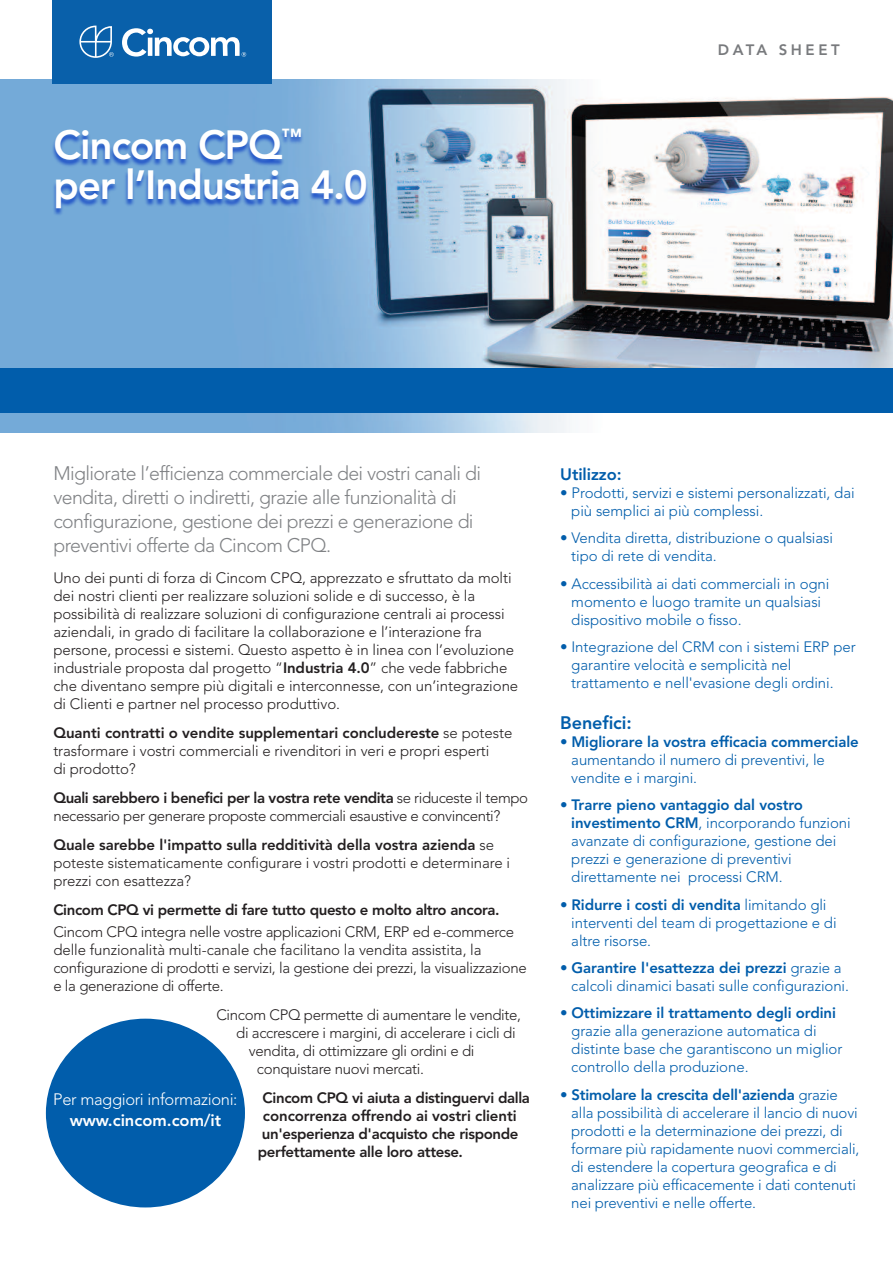
<style>
.page{position:relative;width:893px;height:1263px;background:#fff}
.page>*{position:absolute;margin:0;border:0;box-sizing:border-box;transform-origin:0 0}
.t1{font:800 40.5px/40.5px "Avenir LT";letter-spacing:-.03em;color:#fff}
.t2{font:300 19.5px/24px "Avenir LT";letter-spacing:-.03em;color:#808285}
.t3{font:800 18px "Avenir";letter-spacing:-.005em;color:#015dab}
.t4{font:300 16.5px "Avenir";letter-spacing:-.02em;color:#fff}
.t5{font:800 16.5px "Avenir";color:#fff}
.t6{font:800 16.5px "Avenir";letter-spacing:-.005em;color:#015dab}
.t7{font:300 15px/18px "Avenir LT";letter-spacing:-.005em;color:#015dab}
.t8{font:300 15px/18px "Avenir LT";letter-spacing:-.005em;color:#231f20}
.t9{font:800 15px "Avenir LT";letter-spacing:-.025em;color:#231f20}
.t10{font:300 15px/18px "Avenir LT";letter-spacing:-.025em;color:#231f20}
.t11{font:800 15px "Avenir LT";letter-spacing:-.005em;color:#231f20}
.t12{font:800 15px "Avenir";letter-spacing:.235em;color:#787a7d}
.s1{font-weight:800}
</style>
<div class="page">
<img style="left:0;top:79px;width:893px;height:353px">
<img style="left:44px;top:112px;width:686px;height:249px">
<div style="left:0;top:369px;width:893px;height:44px;background:#015dab"></div>
<div style="left:46px;top:1019px;width:199px;height:188px;background:#015dab;border-radius:50%"></div>
<div style="left:52px;top:0;width:219px;height:84px;background:#0960aa"></div>
<svg style="left:122px;top:28px;width:124px;height:29px"></svg>
<svg style="left:79px;top:25px;width:35px;height:33px"></svg>
<h1 class="t1" style="left:53px;top:128px;width:316px">Cincom CPQ<sup>™ </sup>per l’Industria 4.0</h1>
<p class="t12" style="left:718px;top:38px;width:123px">DATA SHEET</p>
<h2 class="t2" style="left:53px;top:463px;width:429px">Migliorate l’efficienza commerciale dei vostri canali di vendita, diretti o indiretti, grazie alle funzionalità di configurazione, gestione dei prezzi e generazione di preventivi offerte da Cincom CPQ.</h2>
<p class="t8" style="left:53px;top:570px;width:466px">Uno dei punti di forza di Cincom CPQ, apprezzato e sfruttato da molti dei nostri clienti per realizzare soluzioni solide e di successo, è la possibilità di realizzare soluzioni di configurazione centrali ai processi aziendali, in grado di facilitare la collaborazione e l’interazione fra persone, processi e sistemi. Questo aspetto è in linea con l’evoluzione industriale proposta dal progetto “<span class="s1">Industria 4.0</span>” che vede fabbriche che diventano sempre più digitali e interconnesse, con un’integrazione di Clienti e partner nel processo produttivo.</p>
<p class="t8" style="left:53px;top:725px;width:460px"><span class="s1">Quanti contratti o vendite supplementari concludereste</span> se poteste trasformare i vostri commerciali e rivenditori in veri e propri esperti<br>di prodotto?</p>
<p class="t10" style="left:53px;top:790px;width:476px"><span class="s1">Quali sarebbero i benefici per la vostra rete vendita</span> se riduceste il tempo necessario per generare proposte commerciali esaustive e convincenti?</p>
<p class="t8" style="left:53px;top:837px;width:458px"><span class="s1">Quale sarebbe l'impatto sulla redditività della vostra azienda</span> se poteste sistematicamente configurare i vostri prodotti e determinare i prezzi con esattezza?</p>
<p class="t9" style="left:53px;top:903px;width:448px">Cincom CPQ vi permette di fare tutto questo e molto altro ancora.</p>
<p class="t8" style="left:53px;top:924px;width:475px">Cincom CPQ integra nelle vostre applicazioni CRM, ERP ed e-commerce delle funzionalità multi-canale che facilitano la vendita assistita, la configurazione di prodotti e servizi, la gestione dei prezzi, la visualizzazione e la generazione di offerte.</p>
<p class="t8" style="left:216px;top:1007px;width:306px">Cincom CPQ permette di aumentare le vendite,</p>
<p class="t8" style="left:236px;top:1025px;width:281px">di accrescere i margini, di accelerare i cicli di</p>
<p class="t8" style="left:249px;top:1043px;width:227px">vendita, di ottimizzare gli ordini e di</p>
<p class="t8" style="left:257px;top:1061px;width:169px">conquistare nuovi mercati.</p>
<p class="t9" style="left:263px;top:1092px;width:269px">Cincom CPQ vi aiuta a distinguervi dalla</p>
<p class="t11" style="left:263px;top:1110px;width:255px">concorrenza offrendo ai vostri clienti</p>
<p class="t9" style="left:262px;top:1128px;width:258px">un'esperienza d'acquisto che risponde</p>
<p class="t9" style="left:258px;top:1146px;width:207px">perfettamente alle loro attese.</p>
<p class="t4" style="left:53px;top:1089px;width:186px">Per maggiori informazioni:</p>
<p class="t5" style="left:70px;top:1107px;width:153px">www.cincom.com/it</p>
<p class="t6" style="left:560px;top:461px;width:63px">Utilizzo:</p>
<p class="t7" style="left:571px;top:485px;width:285px;text-indent:-11px">• Prodotti, servizi e sistemi personalizzati, dai più semplici ai più complessi.</p>
<p class="t7" style="left:571px;top:530px;width:263px;text-indent:-11px">• Vendita diretta, distribuzione o qualsiasi tipo di rete di vendita.</p>
<p class="t7" style="left:571px;top:576px;width:260px;text-indent:-11px">• Accessibilità ai dati commerciali in ogni momento e luogo tramite un qualsiasi dispositivo mobile o fisso.</p>
<p class="t7" style="left:571px;top:639px;width:286px;text-indent:-11px">• Integrazione del CRM con i sistemi ERP per garantire velocità e semplicità nel trattamento e nell'evasione degli ordini.</p>
<p class="t3" style="left:560px;top:709px;width:73px">Benefici:</p>
<p class="t7" style="left:571px;top:734px;width:289px;text-indent:-11px">• <span class="s1">Migliorare la vostra efficacia commerciale </span>aumentando il numero di preventivi, le vendite e i margini.</p>
<p class="t7" style="left:571px;top:797px;width:281px;text-indent:-11px">• <span class="s1">Trarre pieno vantaggio dal vostro investimento CRM</span>, incorporando funzioni avanzate di configurazione, gestione dei prezzi e generazione di preventivi direttamente nei processi CRM.</p>
<p class="t7" style="left:571px;top:897px;width:267px;text-indent:-11px">• <span class="s1">Ridurre i costi di vendita</span> limitando gli interventi del team di progettazione e di altre risorse.</p>
<p class="t7" style="left:571px;top:960px;width:279px;text-indent:-11px">• <span class="s1">Garantire l'esattezza dei prezzi</span> grazie a calcoli dinamici basati sulle configurazioni.</p>
<p class="t7" style="left:571px;top:1005px;width:273px;text-indent:-11px">• <span class="s1">Ottimizzare il trattamento degli ordini </span>grazie alla generazione automatica di distinte base che garantiscono un miglior controllo della produzione.</p>
<p class="t7" style="left:571px;top:1087px;width:290px;text-indent:-11px">• <span class="s1">Stimolare la crescita dell'azienda</span> grazie alla possibilità di accelerare il lancio di nuovi prodotti e la determinazione dei prezzi, di formare più rapidamente nuovi commerciali, di estendere la copertura geografica e di analizzare più efficacemente i dati contenuti nei preventivi e nelle offerte.</p>
</div>
